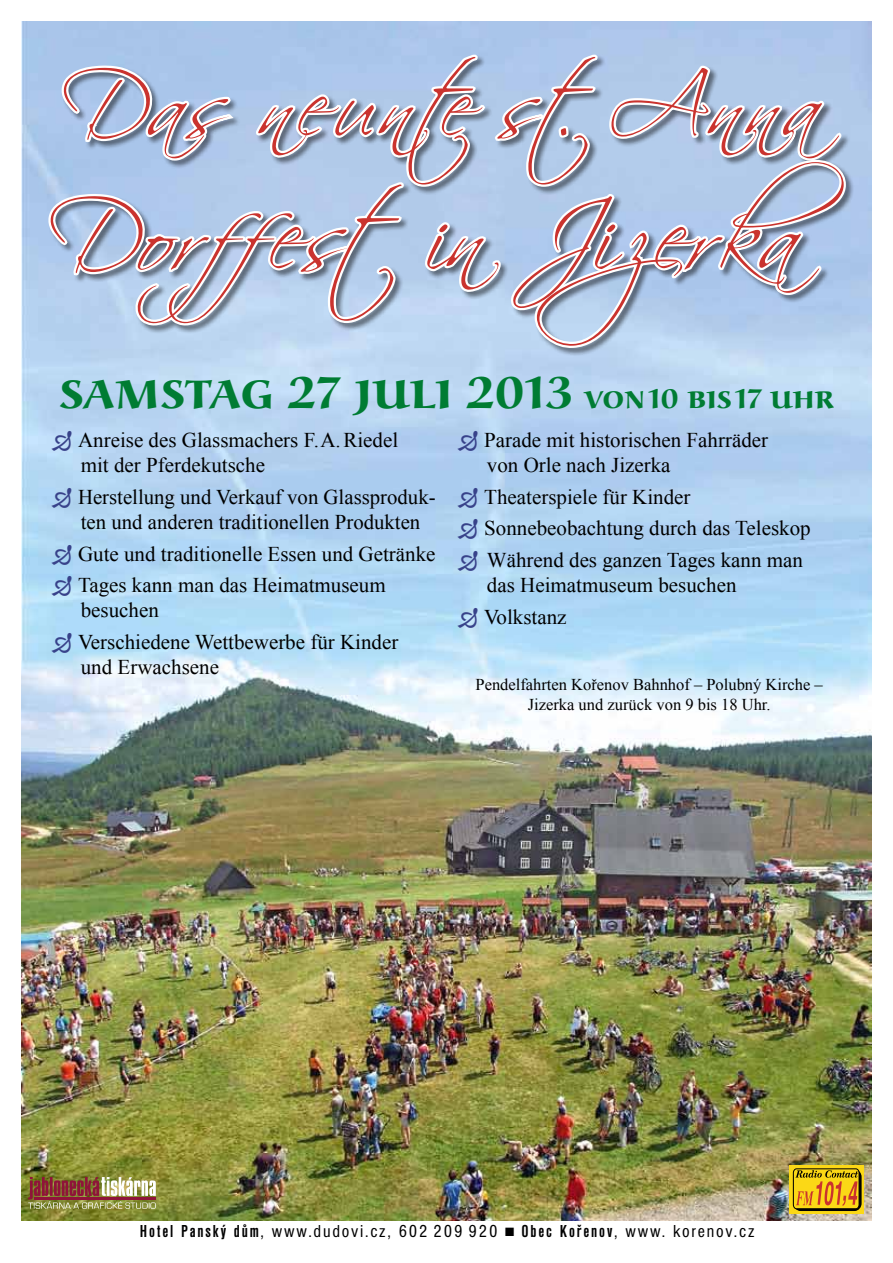
<style>
.page{position:relative;width:893px;height:1263px;background:#fff}
.page>*{position:absolute;margin:0;border:0;box-sizing:border-box;transform-origin:0 0}
.t1{font:94.5px "Scriptina";letter-spacing:.025em;color:#ca332e}
.t2{font:88.5px "Scriptina";letter-spacing:.01em;color:#ca332e}
.t3{font:700 49.5px "Alcuin URWDCDOT";color:#007c33}
.t4{font:21px/31.7px "Times New Roman";color:#000}
.t5{font:condensed 18px "Nimbus Sans DOT";letter-spacing:.1em;color:#000}
.t6{font:16.5px/19.8px "Times New Roman";color:#000;text-align:center}
.s1{font-size:30px}
.s2{font-weight:700}
.s3{font-family:"Dixieland Normal";font-stretch:normal;font-size:12px}
</style>
<div class="page">
<img style="left:21px;top:21px;width:851px;height:1199px">
<div style="left:48px;top:159px;width:807px;height:198px;background:#000;opacity:.5"></div>
<svg style="left:45px;top:51px;width:803px;height:300px;background:#b6cae3"></svg>
<div style="left:789px;top:1165px;width:75px;height:49px;background:#fbd816"></div>
<div style="left:793px;top:1169px;width:69px;height:42px;border:9px solid #000;border-radius:3px"></div>
<svg style="left:793px;top:1168px;width:67px;height:41px"></svg>
<svg style="left:28px;top:1177px;width:128px;height:32px;background:#9f7f5d"></svg>
<svg style="left:52px;top:431px;width:20px;height:20px"></svg>
<svg style="left:52px;top:487px;width:19px;height:21px"></svg>
<svg style="left:52px;top:544px;width:20px;height:20px"></svg>
<svg style="left:52px;top:576px;width:20px;height:20px"></svg>
<svg style="left:52px;top:633px;width:20px;height:20px"></svg>
<svg style="left:458px;top:431px;width:20px;height:20px"></svg>
<svg style="left:458px;top:487px;width:20px;height:21px"></svg>
<svg style="left:458px;top:519px;width:20px;height:20px"></svg>
<svg style="left:458px;top:551px;width:20px;height:20px"></svg>
<svg style="left:458px;top:607px;width:20px;height:21px"></svg>
<h2 class="t2" style="left:62px;top:53px;width:759px">Das neunte st. Anna</h2>
<h1 class="t1" style="left:49px;top:180px;width:796px">Dorffest in Jizerka</h1>
<h3 class="t3" style="left:59px;top:362px;width:776px">SAMSTAG 27 JULI 2013 <span class="s1">VON10 BIS 17 UHR</span></h3>
<p class="t4" style="left:78px;top:427px;width:322px;line-height:25.2px">Anreise des Glassmachers F.A.Riedel mit der Pferdekutsche</p>
<p class="t4" style="left:78px;top:484px;width:359px;line-height:25.2px">Herstellung und Verkauf von Glassproduk&shy;ten und anderen traditionellen Produkten</p>
<p class="t4" style="left:78px;top:537px;width:359px">Gute und traditionelle Essen und Getränke<br>Tages kann man das Heimatmuseum</p>
<p class="t4" style="left:78px;top:594px;width:322px">besuchen<br>Verschiedene Wettbewerbe für Kinder</p>
<p class="t4" style="left:81px;top:651px;width:140px">und Erwachsene</p>
<p class="t4" style="left:484px;top:427px;width:286px;line-height:25.2px">Parade mit historischen Fahrräder von Orle nach Jizerka</p>
<p class="t4" style="left:484px;top:481px;width:328px">Theaterspiele für Kinder<br>Sonnebeobachtung durch das Teleskop<br>Während des ganzen Tages kann man</p>
<p class="t4" style="left:484px;top:569px;width:254px">das Heimatmuseum besuchen<br>Volkstanz</p>
<p class="t6" style="left:475px;top:674px;width:349px">Pendelfahrten Kořenov Bahnhof – Polubný Kirche –<br>Jizerka und zurück von 9 bis 18 Uhr.</p>
<p class="t5" style="left:140px;top:1222px;width:616px"><span class="s2">Hotel Panský dům</span>, www.dudovi.cz, 602 209 920 <span class="s3">n</span> <span class="s2">Obec Kořenov</span>, www. korenov.cz</p>
</div>
